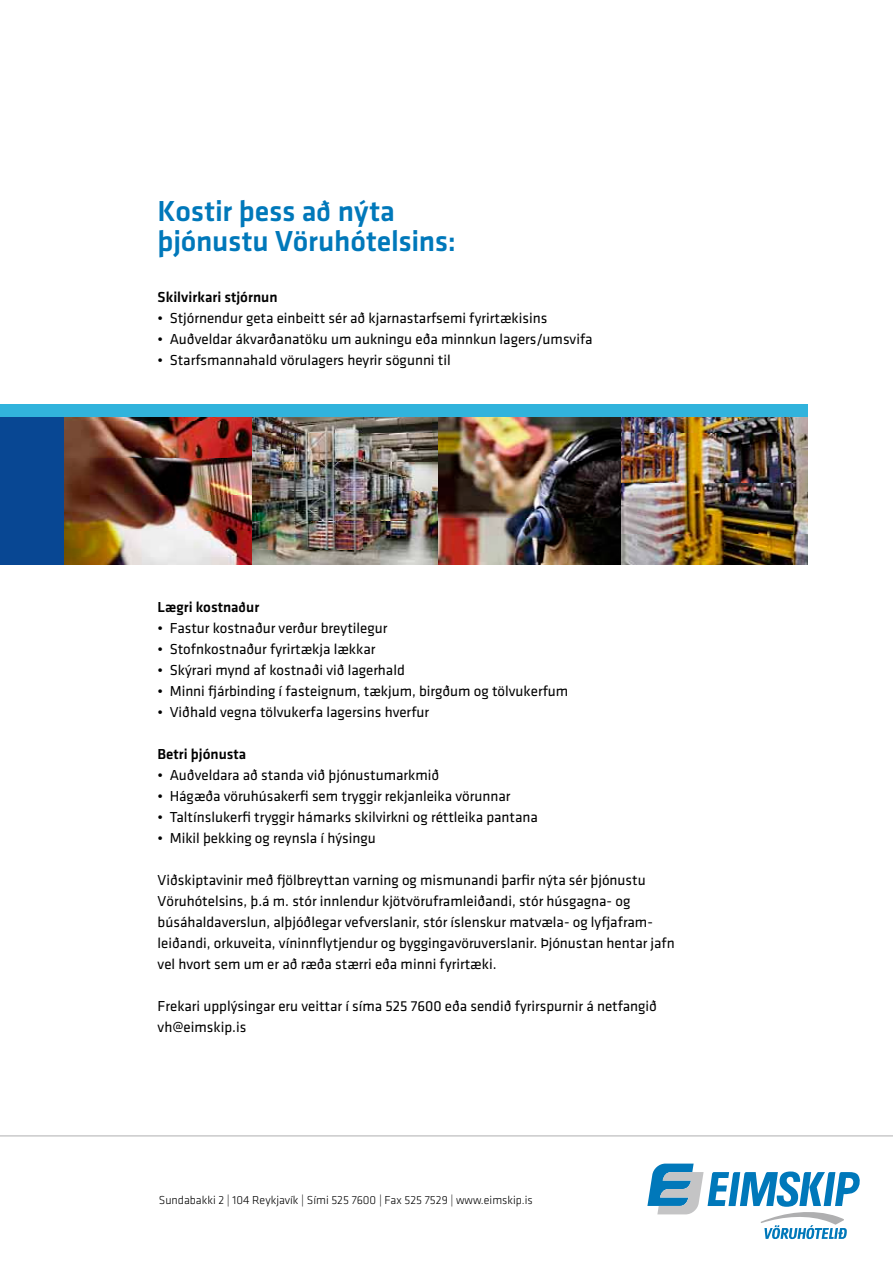
<style>
.page{position:relative;width:893px;height:1263px;background:#fff}
.page>*{position:absolute;margin:0;border:0;box-sizing:border-box;transform-origin:0 0}
.t1{font:30px/30px "Klavika Medium E";letter-spacing:-.005em;color:#0078ba}
.t2{font:15px/21px "Klavika Regular E";color:#000}
.t3{font:15px "Klavika Medium E";color:#000}
.t4{font:12px "Klavika Light E";color:#000}
</style>
<div class="page">
<div style="left:0;top:413px;width:807px;height:151px;background:#084793"></div>
<img style="left:65px;top:417px;width:556px;height:147px">
<img style="left:621px;top:417px;width:187px;height:147px">
<div style="left:0;top:404px;width:808px;height:13px;background:#31b3dc"></div>
<hr style="left:0;top:1135px;width:893px;height:1px;background:#afafb0">
<svg style="left:647px;top:1163px;width:213px;height:76px"></svg>
<h1 class="t1" style="left:158px;top:195px;width:300px">Kostir þess að nýta þjónustu Vöruhótelsins:</h1>
<p class="t3" style="left:158px;top:287px;width:121px">Skilvirkari stjórnun</p>
<p class="t2" style="left:158px;top:307px;width:391px">• Stjórnendur geta einbeitt sér að kjarnastarfsemi fyrirtækisins</p>
<p class="t2" style="left:158px;top:328px;width:436px">• Auðveldar ákvarðanatöku um aukningu eða minnkun lagers/umsvifa</p>
<p class="t2" style="left:158px;top:349px;width:295px">• Starfsmannahald vörulagers heyrir sögunni til</p>
<p class="t3" style="left:158px;top:597px;width:103px">Lægri kostnaður</p>
<p class="t2" style="left:158px;top:617px;width:231px">• Fastur kostnaður verður breytilegur</p>
<p class="t2" style="left:158px;top:638px;width:219px">• Stofnkostnaður fyrirtækja lækkar</p>
<p class="t2" style="left:158px;top:659px;width:249px">• Skýrari mynd af kostnaði við lagerhald</p>
<p class="t2" style="left:158px;top:680px;width:412px">• Minni fjárbinding í fasteignum, tækjum, birgðum og tölvukerfum</p>
<p class="t2" style="left:158px;top:701px;width:273px">• Viðhald vegna tölvukerfa lagersins hverfur</p>
<p class="t3" style="left:158px;top:744px;width:90px">Betri þjónusta</p>
<p class="t2" style="left:158px;top:764px;width:283px">• Auðveldara að standa við þjónustumarkmið</p>
<p class="t2" style="left:158px;top:785px;width:354px">• Hágæða vöruhúsakerfi sem tryggir rekjanleika vörunnar</p>
<p class="t2" style="left:158px;top:806px;width:382px">• Taltínslukerfi tryggir hámarks skilvirkni og réttleika pantana</p>
<p class="t2" style="left:158px;top:827px;width:220px">• Mikil þekking og reynsla í hýsingu</p>
<p class="t2" style="left:158px;top:869px;width:519px">Viðskiptavinir með fjölbreyttan varning og mismunandi þarfir nýta sér þjónustu Vöruhótelsins, þ.á m. stór innlendur kjötvöruframleiðandi, stór húsgagna- og búsáhaldaverslun, alþjóðlegar vefverslanir, stór íslenskur matvæla- og lyfjafram&shy;leiðandi, orkuveita, víninnflytjendur og byggingavöruverslanir. Þjónustan hentar jafn vel hvort sem um er að ræða stærri eða minni fyrirtæki.</p>
<p class="t2" style="left:158px;top:995px;width:501px">Frekari upplýsingar eru veittar í síma 525 7600 eða sendið fyrirspurnir á netfangið vh@eimskip.is</p>
<p class="t4" style="left:159px;top:1193px;width:375px">Sundabakki 2 | 104 Reykjavík | Sími 525 7600 | Fax 525 7529 | www.eimskip.is</p>
</div>
